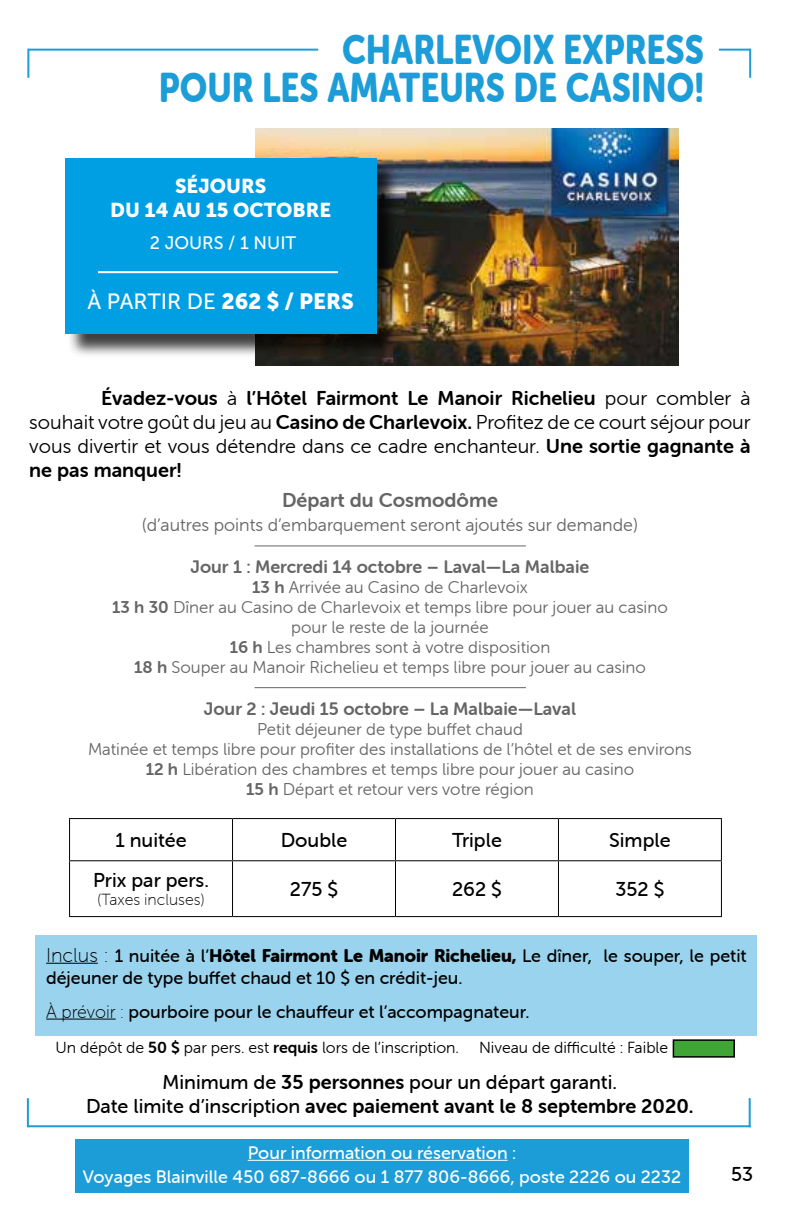
<style>
.page{position:relative;width:792px;height:1224px;background:#fff}
.page>*{position:absolute;margin:0;border:0;box-sizing:border-box;transform-origin:0 0}
.t1{font:40.8px/38px "Museo Sans Rounded 900";color:#1d9dd8;text-align:right;scale:.83 1}
.t2{font:22px "Museo Sans 500";color:#fff}
.t3{font:20px/24px "Museo Sans Rounded 300";color:#000}
.t4{font:20px "Museo Sans Rounded 700";color:#000}
.t5{font:20px "Museo Sans Rounded 500";color:#000}
.t6{font:20px/24px "Museo Sans 900";color:#fff;text-align:center}
.t7{font:20px "Museo Sans Rounded 700";color:#656565}
.t8{font:18px/22px "Museo Sans Rounded 500";color:#000}
.t9{font:18px/24px "Museo Sans Rounded 500";color:#fff;text-align:center}
.t10{font:18px "Museo Sans Rounded 700";color:#656565}
.t11{font:18px "Museo Sans Rounded 300";color:#656565}
.t12{font:18px "Museo Sans 500";color:#fff}
.t13{font:17px/20px "Museo Sans Rounded 300";color:#656565;text-align:center}
.t14{font:16px "Museo Sans Rounded 300";color:#000}
.t15{font:16px "Museo Sans Rounded 100";color:#000}
.s1{font-family:"Museo Sans 900"}
.s2{font-family:"Museo Sans Rounded 300"}
.s3{font-family:"Museo Sans Rounded 700"}
.s4{font-family:"Museo Sans Rounded 100";font-size:20px}
.s5{font-family:"Museo Sans Rounded 900"}
.s6{font-family:"Museo Sans Rounded 100"}
.s7{font-family:"Museo Sans Rounded 500"}
</style>
<div class="page">
<img style="left:255px;top:128px;width:423px;height:238px">
<div style="left:35px;top:935px;width:722px;height:101px;background:#99d3ed"></div>
<hr style="left:46px;top:963px;width:52px;height:1px;background:#000">
<hr style="left:46px;top:1019px;width:70px;height:1px;background:#000">
<hr style="left:69px;top:818px;width:164px;height:1px;background:#000">
<hr style="left:69px;top:819px;width:1px;height:41px;background:#000">
<hr style="left:233px;top:818px;width:163px;height:1px;background:#000">
<hr style="left:232px;top:819px;width:1px;height:41px;background:#000">
<hr style="left:396px;top:818px;width:162px;height:1px;background:#000">
<hr style="left:395px;top:819px;width:1px;height:41px;background:#000">
<hr style="left:558px;top:818px;width:164px;height:1px;background:#000">
<hr style="left:558px;top:819px;width:1px;height:41px;background:#000">
<hr style="left:721px;top:819px;width:1px;height:41px;background:#000">
<hr style="left:69px;top:860px;width:164px;height:1px;background:#000">
<hr style="left:69px;top:861px;width:1px;height:55px;background:#000">
<hr style="left:233px;top:860px;width:163px;height:1px;background:#000">
<hr style="left:232px;top:861px;width:1px;height:55px;background:#000">
<hr style="left:396px;top:860px;width:162px;height:1px;background:#000">
<hr style="left:395px;top:861px;width:1px;height:55px;background:#000">
<hr style="left:558px;top:860px;width:164px;height:1px;background:#000">
<hr style="left:558px;top:861px;width:1px;height:55px;background:#000">
<hr style="left:721px;top:861px;width:1px;height:55px;background:#000">
<hr style="left:69px;top:916px;width:164px;height:1px;background:#000">
<hr style="left:233px;top:916px;width:163px;height:1px;background:#000">
<hr style="left:396px;top:916px;width:162px;height:1px;background:#000">
<hr style="left:558px;top:916px;width:164px;height:1px;background:#000">
<div style="left:75px;top:1139px;width:614px;height:53px;background:#1d9dd8"></div>
<hr style="left:28px;top:49px;width:290px;height:2px;background:#1d9dd8">
<hr style="left:719px;top:49px;width:31px;height:2px;background:#1d9dd8">
<hr style="left:749px;top:49px;width:2px;height:29px;background:#1d9dd8">
<hr style="left:27px;top:49px;width:2px;height:29px;background:#1d9dd8">
<hr style="left:28px;top:1125px;width:723px;height:2px;background:#1d9dd8">
<hr style="left:749px;top:1098px;width:2px;height:29px;background:#1d9dd8">
<hr style="left:27px;top:1098px;width:2px;height:29px;background:#1d9dd8">
<div style="left:673px;top:1040px;width:61px;height:17px;background:#3fa535"></div>
<div style="left:673px;top:1039px;width:62px;height:19px;border:2px solid #000"></div>
<hr style="left:255px;top:545px;width:271px;height:1px;background:#656565">
<hr style="left:255px;top:687px;width:271px;height:1px;background:#656565">
<hr style="left:248px;top:1160px;width:260px;height:1px;background:#fff">
<div style="left:67px;top:160px;width:333px;height:198px;background:#000;opacity:.75"></div>
<div style="left:65px;top:158px;width:311px;height:176px;background:#009fe3"></div>
<hr style="left:98px;top:271px;width:240px;height:2px;background:#fff">
<h1 class="t1" style="left:159px;top:31px;width:659px">CHARLEVOIX EXPRESS<br>POUR LES AMATEURS DE CASINO!</h1>
<p class="t6" style="left:110px;top:174px;width:222px">SÉJOURS<br>DU 14 AU 15 OCTOBRE</p>
<p class="t12" style="left:150px;top:233px;width:148px">2 JOURS / 1 NUIT</p>
<p class="t2" style="left:88px;top:289px;width:268px">À PARTIR DE <span class="s1">262 $ / PERS</span></p>
<p class="t4" style="left:101px;top:387px;width:651px">Évadez-vous <span class="s2">à</span> l’Hôtel Fairmont Le Manoir Richelieu <span class="s2">pour combler à</span></p>
<p class="t3" style="left:29px;top:410px;width:723px">souhait votre goût du jeu au <span class="s3">Casino de Charlevoix.</span> Profitez de ce court séjour pour vous divertir et vous détendre dans ce cadre enchanteur. <span class="s3">Une sortie gagnante à</span></p>
<p class="t4" style="left:29px;top:459px;width:154px">ne pas manquer!</p>
<p class="t7" style="left:282px;top:489px;width:217px">Départ du Cosmodôme</p>
<p class="t11" style="left:142px;top:515px;width:497px">(d’autres points d’embarquement seront ajoutés sur demande)</p>
<p class="t10" style="left:191px;top:557px;width:400px">Jour 1 : Mercredi 14 octobre – Laval—La Malbaie</p>
<p class="t13" style="left:112px;top:577px;width:557px"><span class="s3">13 h</span> Arrivée au Casino de Charlevoix<br><span class="s3">13 h 30</span> Dîner au Casino de Charlevoix et temps libre pour jouer au casino pour le reste de la journée<br><span class="s3">16 h</span> Les chambres sont à votre disposition<br><span class="s3">18 h</span> Souper au Manoir Richelieu et temps libre pour jouer au casino</p>
<p class="t10" style="left:204px;top:699px;width:374px">Jour 2 : Jeudi 15 octobre – La Malbaie—Laval</p>
<p class="t13" style="left:88px;top:719px;width:605px">Petit déjeuner de type buffet chaud<br>Matinée et temps libre pour profiter des installations de l’hôtel et de ses environs <span class="s3">12 h</span> Libération des chambres et temps libre pour jouer au casino<br><span class="s3">15 h</span> Départ et retour vers votre région</p>
<p class="t5" style="left:115px;top:829px;width:73px">1 nuitée</p>
<p class="t5" style="left:281px;top:829px;width:68px">Double</p>
<p class="t5" style="left:452px;top:829px;width:51px">Triple</p>
<p class="t5" style="left:609px;top:829px;width:63px">Simple</p>
<p class="t5" style="left:93px;top:869px;width:117px">Prix par pers.</p>
<p class="t15" style="left:98px;top:891px;width:109px">(Taxes incluses)</p>
<p class="t5" style="left:290px;top:878px;width:50px">275 $</p>
<p class="t5" style="left:452px;top:878px;width:51px">262 $</p>
<p class="t5" style="left:615px;top:878px;width:51px">352 $</p>
<p class="t8" style="left:46px;top:945px;width:702px"><span class="s4">Inclus :</span> 1 nuitée à l’<span class="s5">Hôtel Fairmont Le Manoir Richelieu,</span> Le dîner, le souper, le petit déjeuner de type buffet chaud et 10 $ en crédit-jeu.</p>
<p class="t8" style="left:46px;top:1001px;width:485px"><span class="s6">À prévoir :</span> pourboire pour le chauffeur et l’accompagnateur.</p>
<p class="t14" style="left:55px;top:1039px;width:614px">Un dépôt de <span class="s3">50 $</span> par pers. est <span class="s3">requis</span> lors de l’inscription. Niveau de difficulté : Faible</p>
<p class="t5" style="left:163px;top:1071px;width:456px">Minimum de <span class="s3">35 personnes</span> pour un départ garanti.</p>
<p class="t4" style="left:86px;top:1095px;width:609px"><span class="s7">Date limite d’inscription</span> avec paiement avant le 8 septembre 2020.</p>
<p class="t9" style="left:83px;top:1141px;width:600px">Pour information ou réservation :<br>Voyages Blainville 450 687-8666 ou 1 877 806-8666, poste 2226 ou 2232</p>
<p class="t5" style="left:731px;top:1163px;width:24px">53</p>
</div>
